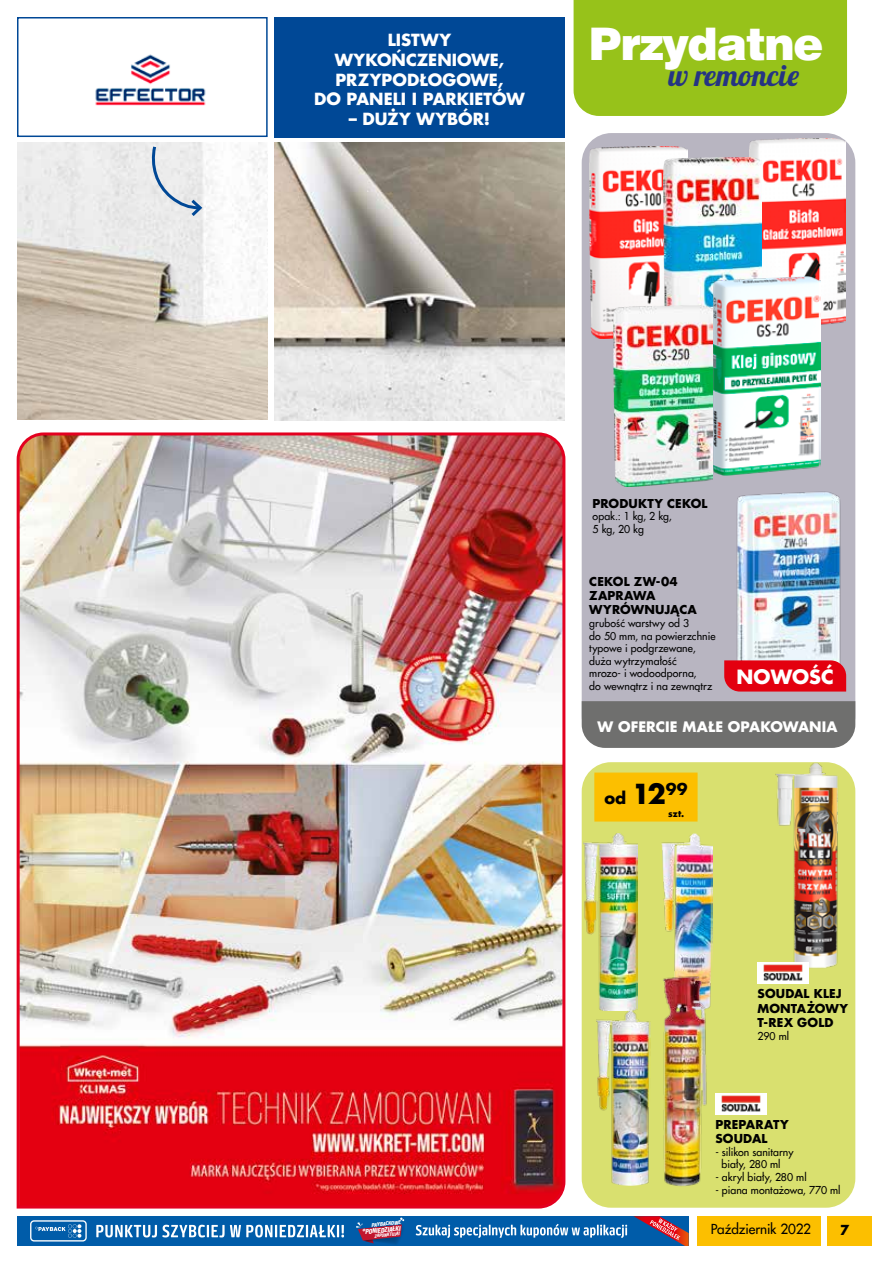
<style>
.page{position:relative;width:872px;height:1263px;background:#fff}
.page>*{position:absolute;margin:0;border:0;box-sizing:border-box;transform-origin:0 0}
.t1{font:45px "Swis 721 Blk EUX";letter-spacing:-.03em;color:#fff}
.t2{font:29.4px "Lobster 1.4";letter-spacing:.015em;color:#253483}
.t3{font:700 19.2px "Futura Pl";color:#fff}
.t4{font:700 16.35px/19.6px "Futura Pl";letter-spacing:.005em;color:#fff;text-align:center}
.t5{font:700 16.2px "Futura Pl";color:#000}
.t6{font:700 14.1px "Futura Pl";letter-spacing:.005em;color:#fff}
.t7{font:13.5px "Futura Pl";letter-spacing:-.01em;color:#000}
.t8{font:700 13.5px "Futura Pl";color:#000}
.t9{font:700 12px/14.4px "Futura Pl";letter-spacing:.015em;color:#000}
.t10{font:10.5px/12.6px "Futura Pl";letter-spacing:.005em;color:#000}
.t11{font:700 9px "Futura Pl";color:#000}
.t12{font:italic 700 6.9px "PAYBACK";color:#fff}
.t13{font:italic 700 5.4px "PAYBACK";color:#fff;scale:1.11 1}
.t14{font:italic 700 4.8px "PAYBACK";color:#fff}
.s1{font-size:27px}
</style>
<div class="page">
<div style="left:581px;top:133px;width:274px;height:612px;background:#b8b5c1;border-radius:30px"></div>
<div style="left:581px;top:762px;width:274px;height:446px;background:#d9e06f;border-radius:29px"></div>
<img style="left:274px;top:142px;width:290px;height:278px">
<img style="left:18px;top:142px;width:250px;height:277px">
<img style="left:770px;top:762px;width:73px;height:210px">
<img style="left:584px;top:833px;width:53px;height:178px">
<img style="left:661px;top:833px;width:51px;height:137px">
<img style="left:597px;top:1011px;width:33px;height:174px">
<img style="left:630px;top:970px;width:108px;height:216px">
<img style="left:589px;top:147px;width:98px;height:192px">
<img style="left:749px;top:139px;width:96px;height:186px">
<img style="left:663px;top:157px;width:98px;height:193px">
<img style="left:713px;top:276px;width:108px;height:200px">
<img style="left:736px;top:491px;width:111px;height:187px">
<img style="left:614px;top:306px;width:98px;height:181px">
<img style="left:16px;top:432px;width:550px;height:777px">
<svg style="left:151px;top:143px;width:53px;height:76px;background:#d8dde3"></svg>
<div style="left:715px;top:1093px;width:51px;height:21px;background:#fff"></div>
<img style="left:721px;top:1095px;width:39px;height:17px">
<svg style="left:757px;top:962px;width:51px;height:22px"></svg>
<img style="left:763px;top:965px;width:39px;height:17px">
<img style="left:95px;top:54px;width:111px;height:52px">
<hr style="left:594px;top:772px;width:103px;height:2px;background:#fcbf00">
<div style="left:594px;top:773px;width:103px;height:47px;background:#fcbf00"></div>
<hr style="left:594px;top:820px;width:103px;height:1px;background:#fcbf00">
<div style="left:724px;top:660px;width:122px;height:31px;background:#e3000f"></div>
<div style="left:274px;top:17px;width:290px;height:120px;background:#004896"></div>
<div style="left:17px;top:17px;width:251px;height:120px;border:2px solid #004896"></div>
<div style="left:697px;top:1216px;width:123px;height:30px;background:#fcbf00"></div>
<div style="left:827px;top:1216px;width:45px;height:30px;background:#fcbf00"></div>
<div style="left:573px;top:0;width:274px;height:116px;background:#97c21a"></div>
<div style="left:581px;top:701px;width:274px;height:47px;background:#6f6f6e"></div>
<div style="left:17px;top:1216px;width:671px;height:30px;background:#005ca9"></div>
<svg style="left:356px;top:1218px;width:49px;height:26px"></svg>
<svg style="left:416px;top:1224px;width:211px;height:14px"></svg>
<svg style="left:96px;top:1225px;width:248px;height:12px"></svg>
<svg style="left:633px;top:1216px;width:55px;height:30px"></svg>
<svg style="left:35px;top:1224px;width:46px;height:14px"></svg>
<div style="left:30px;top:1220px;width:57px;height:21px;border:1px solid #fff;border-radius:3px"></div>
<h3 class="t4" style="left:314px;top:30px;width:212px">LISTWY<br>WYKOŃCZENIOWE,<br>PRZYPODŁOGOWE,<br>DO PANELI I PARKIETÓW</h3>
<h3 class="t4" style="left:349px;top:109px;width:143px">– DUŻY WYBÓR!</h3>
<h1 class="t1" style="left:588px;top:15px;width:236px">Przydatne</h1>
<h2 class="t2" style="left:668px;top:56px;width:132px">w remoncie</h2>
<p class="t13" style="left:371px;top:1222px;width:28px;rotate:-6deg">PAYBACKOWE</p>
<p class="t14" style="left:374px;top:1233px;width:27px;rotate:-6deg">ZAPUNKTUJĄ!</p>
<p class="t12" style="left:361px;top:1228px;width:40px;rotate:-6deg">°PONIEDZIAŁKI</p>
<p class="t9" style="left:592px;top:496px;width:116px">PRODUKTY CEKOL</p>
<p class="t10" style="left:592px;top:510px;width:81px">opak.: 1 kg, 2 kg,<br>5 kg, 20 kg</p>
<p class="t9" style="left:589px;top:574px;width:109px">CEKOL ZW-04<br>ZAPRAWA<br>WYRÓWNUJĄCA</p>
<p class="t10" style="left:589px;top:617px;width:128px">grubość warstwy od 3<br>do 50 mm, na powierzchnie typowe i podgrzewane, duża wytrzymałość<br>mrozo- i wodoodporna,<br>do wewnątrz i na zewnątrz</p>
<h3 class="t3" style="left:736px;top:664px;width:99px">NOWOŚĆ</h3>
<h3 class="t6" style="left:597px;top:717px;width:241px">W OFERCIE MAŁE OPAKOWANIA</h3>
<h3 class="t5" style="left:604px;top:787px;width:84px">od <span class="s1">12</span><sup>99</sup></h3>
<p class="t11" style="left:668px;top:807px;width:18px">szt.</p>
<p class="t9" style="left:757px;top:986px;width:92px">SOUDAL KLEJ<br>MONTAŻOWY<br>T-REX GOLD</p>
<p class="t10" style="left:757px;top:1030px;width:33px">290 ml</p>
<p class="t9" style="left:715px;top:1117px;width:75px">PREPARATY<br>SOUDAL</p>
<p class="t10" style="left:721px;top:1146px;width:73px;text-indent:-6px">- silikon sanitarny biały, 280 ml</p>
<p class="t10" style="left:715px;top:1171px;width:93px">- akryl biały, 280 ml</p>
<p class="t10" style="left:715px;top:1183px;width:127px">- piana montażowa, 770 ml</p>
<p class="t7" style="left:711px;top:1220px;width:102px">Październik 2022</p>
<p class="t8" style="left:840px;top:1220px;width:11px">7</p>
</div>
